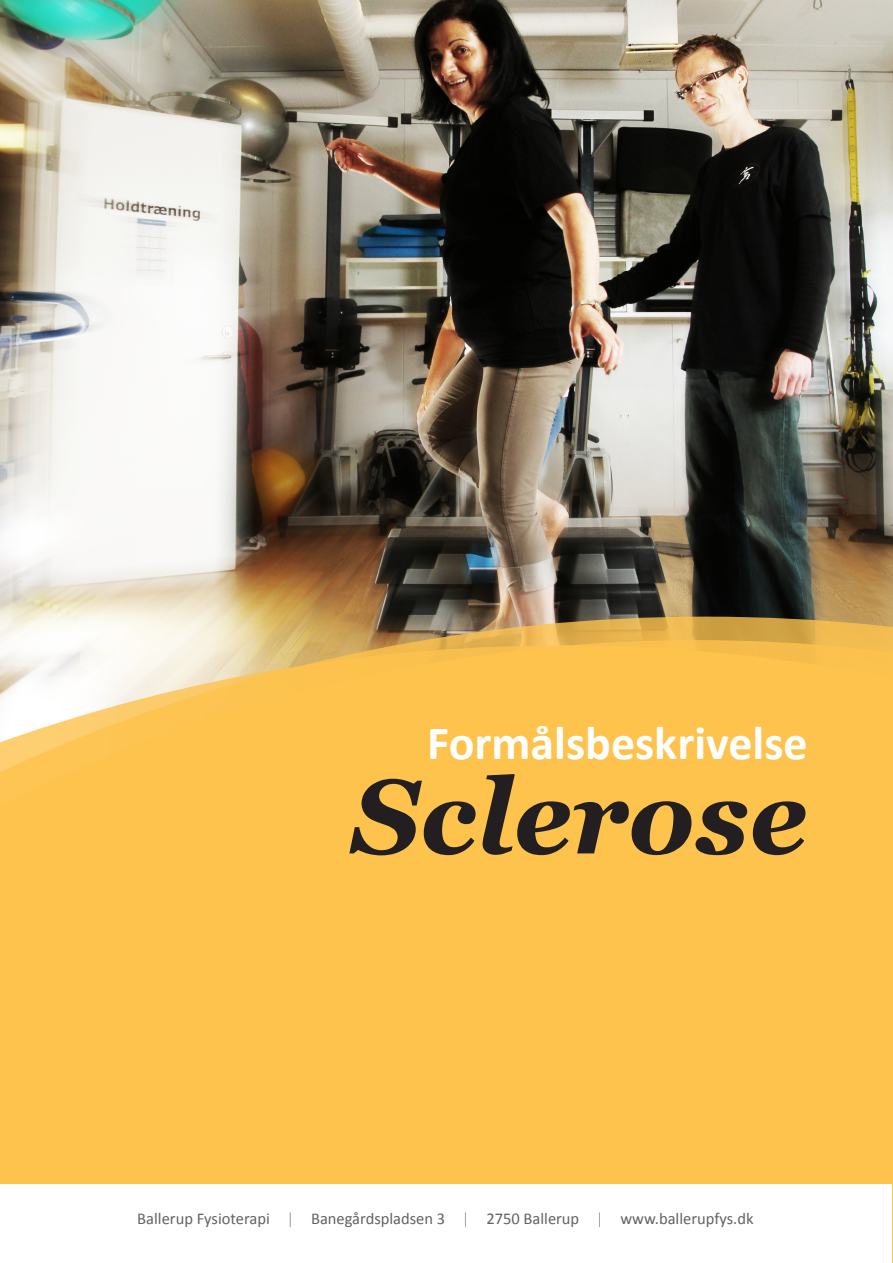
<style>
.page{position:relative;width:893px;height:1263px;background:#fff}
.page>*{position:absolute;margin:0;border:0;box-sizing:border-box;transform-origin:0 0}
.t1{font:italic 700 105px "Georgia";color:#231f20}
.t2{font:700 48px "Calibri";color:#fff}
.t3{font:16.5px "Calibri";color:#636366}
</style>
<div class="page">
<img style="left:0;top:0;width:893px;height:617px">
<svg style="left:0;top:617px;width:893px;height:23px;background:#d5b77c"></svg>
<div style="left:0;top:645px;width:893px;height:618px;background:#fec34d"></div>
<div style="left:0;top:1184px;width:892px;height:79px;background:#fff"></div>
<p class="t2" style="left:427px;top:713px;width:382px">Formålsbeskrivelse</p>
<p class="t1" style="left:352px;top:749px;width:458px">Sclerose</p>
<p class="t3" style="left:137px;top:1208px;width:618px">Ballerup Fysioterapi | Banegårdspladsen 3 | 2750 Ballerup | www.ballerupfys.dk</p>
</div>
